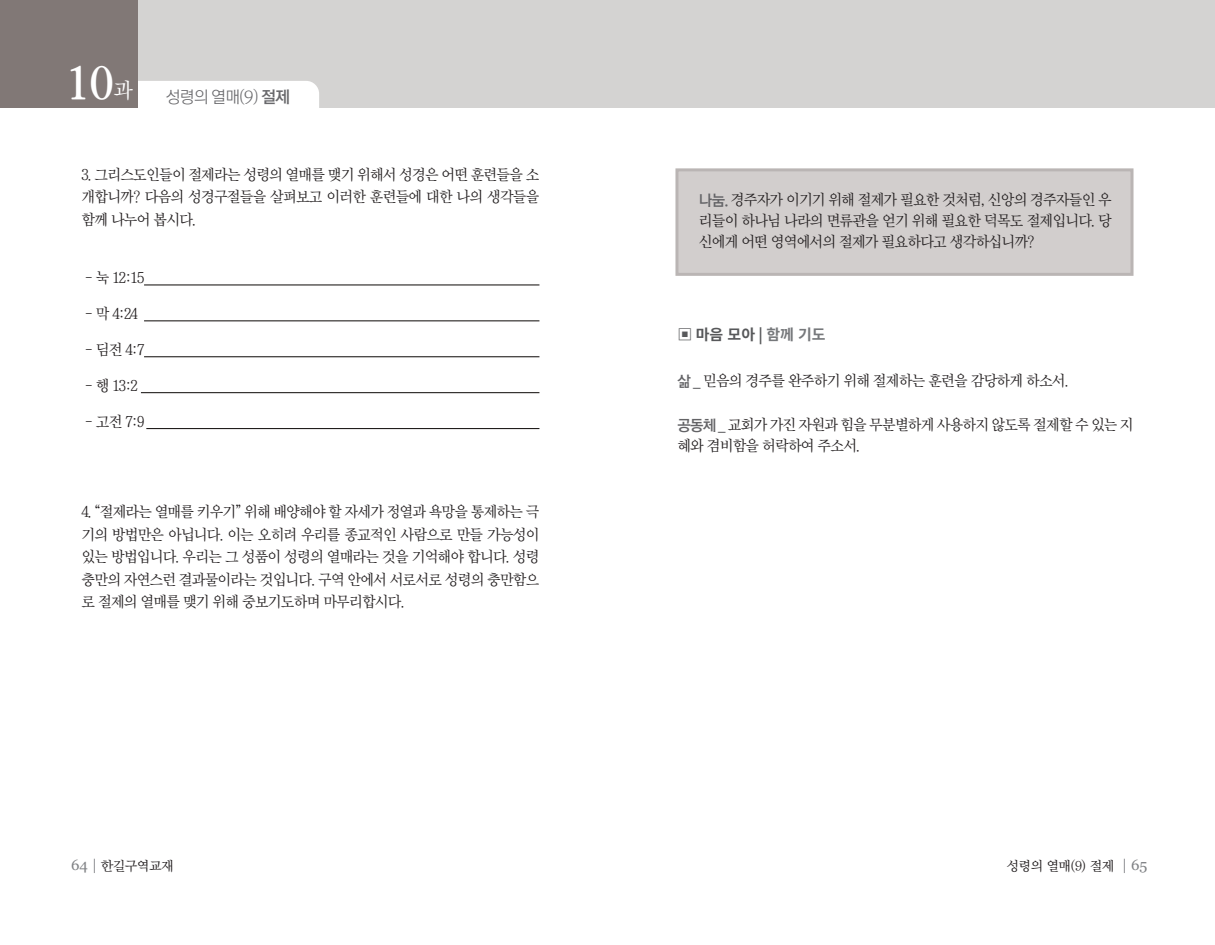
<style>
.page{position:relative;width:1215px;height:945px;background:#fff}
.page>*{position:absolute;margin:0;border:0;box-sizing:border-box;transform-origin:0 0}
.t1{font:45px "Rix Mj EB";color:#fff}
.t2{font:16.5px "Rix Go L";color:#69696c}
.t3{font:15px/22.5px "Chosun Sm";letter-spacing:-.05em;color:#231f20;text-align:justify}
.t4{font:700 15px "Noto Sans KR";color:#57585a}
.t5{font:13.5px "YDIY Mj O330";letter-spacing:-.05em;color:#231f20}
.s1{font-family:"Rix Mj M";font-size:21px}
.s2{font-family:"Rix Go B"}
.s3{font-family:"Rix Go B";color:#636366}
.s4{color:#76787b}
.s5{font-family:"Georgia";font-size:15px;color:#808285}
</style>
<div class="page">
<div style="left:3px;top:0;width:1212px;height:107px;background:#d4d3d2"></div>
<div style="left:124px;top:81px;width:195px;height:44px;background:#fff;border-radius:13px"></div>
<div style="left:0;top:0;width:138px;height:107px;background:#817876"></div>
<div style="left:675px;top:168px;width:459px;height:108px;background:#d2cecd;border:3px solid #bab5b4"></div>
<hr style="left:144px;top:285px;width:395px;height:1px;background:#0c0806">
<hr style="left:144px;top:320px;width:395px;height:1px;background:#0c0806">
<hr style="left:144px;top:356px;width:395px;height:1px;background:#0c0806">
<hr style="left:141px;top:392px;width:398px;height:1px;background:#0c0806">
<hr style="left:146px;top:428px;width:393px;height:1px;background:#0c0806">
<h1 class="t1" style="left:66px;top:56px;width:68px">10<span class="s1">과</span></h1>
<p class="t2" style="left:166px;top:88px;width:126px">성령의 열매(9) <span class="s2">절제</span></p>
<p class="t3" style="left:82px;top:163px;width:459px">3. 그리스도인들이 절제라는 성령의 열매를 맺기 위해서 성경은 어떤 훈련들을 소 개합니까? 다음의 성경구절들을 살펴보고 이러한 훈련들에 대한 나의 생각들을 함께 나누어 봅시다.</p>
<p class="t3" style="left:85px;top:266px;width:60px">- 눅 12:15</p>
<p class="t3" style="left:85px;top:302px;width:54px">- 막 4:24</p>
<p class="t3" style="left:85px;top:338px;width:60px">- 딤전 4:7</p>
<p class="t3" style="left:85px;top:374px;width:54px">- 행 13:2</p>
<p class="t3" style="left:85px;top:410px;width:60px">- 고전 7:9</p>
<p class="t3" style="left:82px;top:500px;width:459px">4. “절제라는 열매를 키우기” 위해 배양해야 할 자세가 정열과 욕망을 통제하는 극 기의 방법만은 아닙니다. 이는 오히려 우리를 종교적인 사람으로 만들 가능성이 있는 방법입니다. 우리는 그 성품이 성령의 열매라는 것을 기억해야 합니다. 성령 충만의 자연스런 결과물이라는 것입니다. 구역 안에서 서로서로 성령의 충만함으 로 절제의 열매를 맺기 위해 중보기도하며 마무리합시다.</p>
<p class="t3" style="left:699px;top:189px;width:414px;line-height:21px"><span class="s3">나눔.</span> 경주자가 이기기 위해 절제가 필요한 것처럼, 신앙의 경주자들인 우 리들이 하나님 나라의 면류관을 얻기 위해 필요한 덕목도 절제입니다. 당 신에게 어떤 영역에서의 절제가 필요하다고 생각하십니까?</p>
<p class="t4" style="left:677px;top:326px;width:150px">▣ 마음 모아 | <span class="s4">함께 기도</span></p>
<p class="t3" style="left:677px;top:369px;width:393px"><span class="s3">삶 _</span> 믿음의 경주를 완주하기 위해 절제하는 훈련을 감당하게 하소서.</p>
<p class="t3" style="left:677px;top:414px;width:458px;line-height:21px"><span class="s3">공동체 _</span> 교회가 가진 자원과 힘을 무분별하게 사용하지 않도록 절제할 수 있는 지 혜와 겸비함을 허락하여 주소서.</p>
<p class="t5" style="left:71px;top:860px;width:104px"><span class="s5">64 |</span> 한길구역교재</p>
<p class="t5" style="left:1006px;top:860px;width:143px">성령의 열매(9) 절제 <span class="s5">| 65</span></p>
</div>
